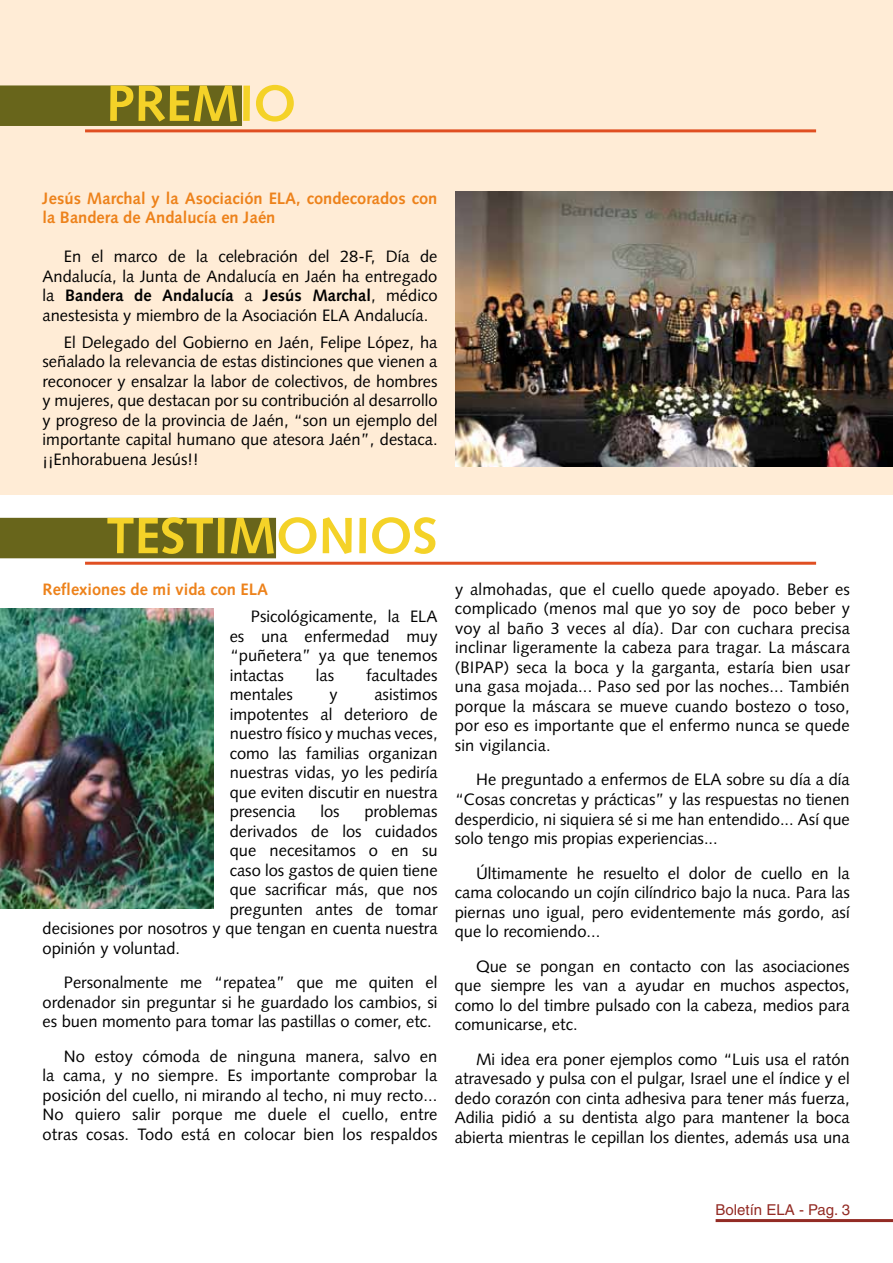
<style>
.page{position:relative;width:893px;height:1263px;background:#fff}
.page>*{position:absolute;margin:0;border:0;box-sizing:border-box;transform-origin:0 0}
.t1{font:700 51px "Syntax";color:#f4d228}
.t2{font:16.5px/19.5px "Syntax";color:#000;text-align:justify}
.t3{font:700 16.5px/19.5px "Syntax";color:#ed821b}
.t4{font:15px "Helvetica";color:#932b24}
.s1{font-weight:700}
</style>
<div class="page">
<div style="left:0;top:0;width:893px;height:494px;background:#ffecd6"></div>
<div style="left:0;top:85px;width:242px;height:41px;background:#68651b"></div>
<hr style="left:85px;top:129px;width:731px;height:3px;background:#e04f22">
<div style="left:0;top:518px;width:276px;height:40px;background:#68651b"></div>
<hr style="left:85px;top:562px;width:731px;height:3px;background:#e04f22">
<img style="left:455px;top:191px;width:438px;height:275px">
<img style="left:0;top:609px;width:213px;height:300px">
<hr style="left:716px;top:1219px;width:177px;height:3px;background:#932b24">
<h1 class="t1" style="left:106px;top:74px;width:191px">PREMIO</h1>
<p class="t3" style="left:43px;top:189px;width:396px">Jesús Marchal y la Asociación ELA, condecorados con la Bandera de Andalucía en Jaén</p>
<p class="t2" style="left:43px;top:247px;width:396px;text-indent:21px">En el marco de la celebración del 28-F, Día de Andalucía, la Junta de Andalucía en Jaén ha entregado la <span class="s1">Bandera de Andalucía</span> a <span class="s1">Jesús Marchal</span>, médico anestesista y miembro de la Asociación ELA Andalucía.</p>
<p class="t2" style="left:43px;top:332px;width:397px;text-indent:21px">El Delegado del Gobierno en Jaén, Felipe López, ha señalado la relevancia de estas distinciones que vienen a reconocer y ensalzar la labor de colectivos, de hombres y mujeres, que destacan por su contribución al desarrollo y progreso de la provincia de Jaén, “son un ejemplo del importante capital humano que atesora Jaén”, destaca. ¡¡Enhorabuena Jesús!!</p>
<h1 class="t1" style="left:106px;top:506px;width:333px">TESTIMONIOS</h1>
<p class="t3" style="left:43px;top:580px;width:227px">Reflexiones de mi vida con ELA</p>
<p class="t2" style="left:230px;top:607px;width:209px;text-indent:21px">Psicológicamente, la ELA es una enfermedad muy “puñetera” ya que tenemos intactas</p>
<p class="t2" style="left:316px;top:665px;width:20px">las</p>
<p class="t2" style="left:366px;top:665px;width:73px">facultades</p>
<p class="t2" style="left:230px;top:685px;width:65px">mentales</p>
<p class="t2" style="left:330px;top:685px;width:10px">y</p>
<p class="t2" style="left:230px;top:685px;width:209px;text-indent:145px">asistimos impotentes al deterioro de nuestro físico y muchas veces, como las familias organizan nuestras vidas, yo les pediría que eviten discutir en nuestra presencia</p>
<p class="t2" style="left:320px;top:802px;width:21px">los</p>
<p class="t2" style="left:364px;top:802px;width:75px">problemas</p>
<p class="t2" style="left:230px;top:821px;width:209px">derivados de los cuidados</p>
<p class="t2" style="left:230px;top:841px;width:209px">que necesitamos o en su</p>
<p class="t2" style="left:230px;top:860px;width:209px">caso los gastos de quien tiene</p>
<p class="t2" style="left:230px;top:880px;width:209px">que sacrificar más, que nos</p>
<p class="t2" style="left:230px;top:899px;width:209px">pregunten antes de tomar</p>
<p class="t2" style="left:43px;top:919px;width:396px">decisiones por nosotros y que tengan en cuenta nuestra</p>
<p class="t2" style="left:43px;top:938px;width:139px">opinión y voluntad.</p>
<p class="t2" style="left:43px;top:973px;width:396px;text-indent:21px">Personalmente me “repatea” que me quiten el ordenador sin preguntar si he guardado los cambios, si es buen momento para tomar las pastillas o comer, etc.</p>
<p class="t2" style="left:42px;top:1046px;width:397px;text-indent:21px">No estoy cómoda de ninguna manera, salvo en la cama, y no siempre. Es importante comprobar la posición del cuello, ni mirando al techo, ni muy recto...<br>No quiero salir porque me duele el cuello, entre otras cosas. Todo está en colocar bien los respaldos</p>
<p class="t2" style="left:455px;top:579px;width:397px">y almohadas, que el cuello quede apoyado. Beber es complicado (menos mal que yo soy de poco beber y voy al baño 3 veces al día). Dar con cuchara precisa inclinar ligeramente la cabeza para tragar. La máscara (BIPAP) seca la boca y la garganta, estaría bien usar una gasa mojada... Paso sed por las noches... También porque la máscara se mueve cuando bostezo o toso, por eso es importante que el enfermo nunca se quede sin vigilancia.</p>
<p class="t2" style="left:455px;top:770px;width:396px;text-indent:21px">He preguntado a enfermos de ELA sobre su día a día “Cosas concretas y prácticas” y las respuestas no tienen desperdicio, ni siquiera sé si me han entendido... Así que solo tengo mis propias experiencias...</p>
<p class="t2" style="left:455px;top:863px;width:396px;text-indent:21px">Últimamente he resuelto el dolor de cuello en la cama colocando un cojín cilíndrico bajo la nuca. Para las piernas uno igual, pero evidentemente más gordo, así que lo recomiendo...</p>
<p class="t2" style="left:455px;top:956px;width:396px;text-indent:21px">Que se pongan en contacto con las asociaciones que siempre les van a ayudar en muchos aspectos, como lo del timbre pulsado con la cabeza, medios para comunicarse, etc.</p>
<p class="t2" style="left:455px;top:1049px;width:397px;text-indent:21px">Mi idea era poner ejemplos como “Luis usa el ratón atravesado y pulsa con el pulgar, Israel une el índice y el dedo corazón con cinta adhesiva para tener más fuerza, Adilia pidió a su dentista algo para mantener la boca abierta mientras le cepillan los dientes, además usa una</p>
<p class="t4" style="left:716px;top:1201px;width:136px">Boletín ELA - Pag. 3</p>
</div>
